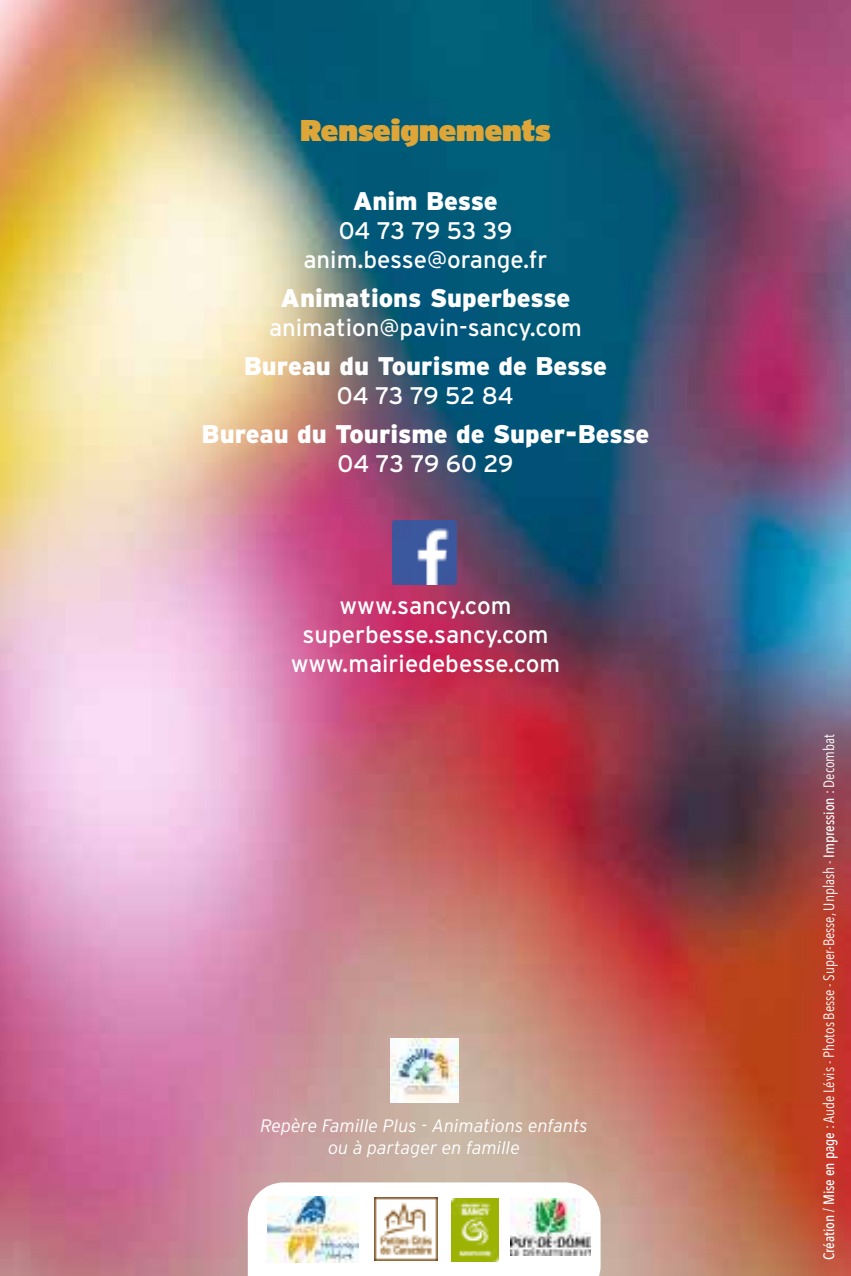
<style>
.page{position:relative;width:851px;height:1276px;background:#fff}
.page>*{position:absolute;margin:0;border:0;box-sizing:border-box;transform-origin:0 0}
.t1{font:900 30px "Interstate";color:#dea638}
.t2{font:900 25.5px "Interstate";color:#fff}
.t3{font:24px/28.8px "Interstate";color:#fff;text-align:center}
.t4{font:italic 300 18px/21.6px "Interstate";color:#fff;text-align:center}
.t5{font:15px "Avenir Next Condensed";color:#fff}
.s1{font-weight:500}
</style>
<div class="page">
<img style="left:0;top:0;width:850px;height:1276px">
<svg style="left:248px;top:1182px;width:352px;height:94px"></svg>
<img style="left:390px;top:1038px;width:68px;height:65px">
<img style="left:392px;top:520px;width:64px;height:64px">
<img style="left:510px;top:1198px;width:80px;height:57px">
<img style="left:451px;top:1198px;width:47px;height:63px">
<img style="left:374px;top:1197px;width:63px;height:63px">
<img style="left:267px;top:1196px;width:91px;height:66px">
<p class="t1" style="left:300px;top:111px;width:252px">Renseignements</p>
<p class="t2" style="left:353px;top:187px;width:146px">Anim Besse</p>
<p class="t3" style="left:303px;top:216px;width:246px">04 73 79 53 39 anim.besse@orange.fr</p>
<p class="t2" style="left:280px;top:283px;width:291px">Animations Superbesse</p>
<p class="t3" style="left:269px;top:313px;width:314px">animation@pavin-sancy.com</p>
<p class="t2" style="left:244px;top:351px;width:364px">Bureau du Tourisme de Besse</p>
<p class="t3" style="left:337px;top:381px;width:178px">04 73 79 52 84</p>
<p class="t2" style="left:202px;top:419px;width:449px">Bureau du Tourisme de Super-Besse</p>
<p class="t3" style="left:337px;top:448px;width:177px">04 73 79 60 29</p>
<p class="t3" style="left:290px;top:591px;width:271px">www.sancy.com superbesse.sancy.com www.mairiedebesse.com</p>
<p class="t4" style="left:260px;top:1115px;width:329px">Repère Famille Plus - Animations enfants ou à partager en famille</p>
<p class="t5" style="left:815px;top:1260px;width:528px;rotate:-90deg"><span class="s1">Création / Mise en page :</span> Aude Lévis - Photos Besse - Super-Besse, Unplash - <span class="s1">Impression :</span> Decombat</p>
</div>
